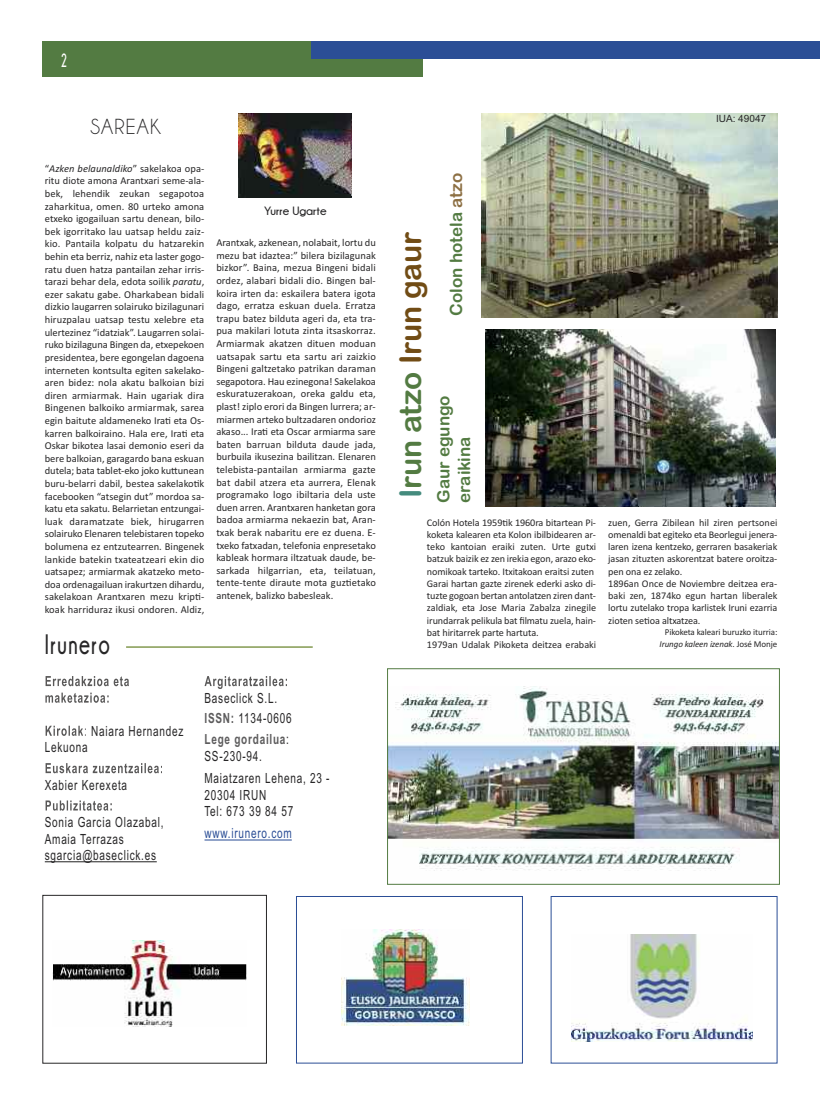
<style>
.page{position:relative;width:820px;height:1106px;background:#fff}
.page>*{position:absolute;margin:0;border:0;box-sizing:border-box;transform-origin:0 0}
.t1{font:30px "Arial Rounded MT Bold";color:#714c15}
.t2{font:700 28px "Champagne&Limousines";letter-spacing:.075em;color:#272627;scale:.71 1}
.t3{font:22px "Champagne&Limousines";letter-spacing:.05em;color:#272627}
.t4{font:700 19.2px "Champagne&Limousines";color:#fff;scale:.62 1}
.t5{font:17px/20.4px "Arial Rounded MT Bold";color:#537b42}
.t6{font:14px/16.6px "Arial";letter-spacing:.075em;color:#272627;scale:.71 1}
.t7{font:14px "Arial";letter-spacing:.075em;color:#2b4e96;scale:.71 1}
.t8{font:700 12px "Champagne&Limousines";color:#272627}
.t9{font:10.5px/12.6px "Calibri";letter-spacing:.005em;color:#272627;text-align:justify}
.t10{font:10.2px/12.2px "Calibri";letter-spacing:-.01em;color:#272627}
.t11{font:10px "Arial";color:#272627}
.t12{font:9px/11.7px "Calibri";letter-spacing:-.01em;color:#272627;text-align:center}
.s1{font-style:italic}
.s2{font-weight:700;color:#5d5c5d}
.s3{color:#448b7d}
.s4{color:#537b42}
.s5{color:#8d7044}
</style>
<div class="page">
<div style="left:43px;top:41px;width:380px;height:36px;background:#537b42"></div>
<div style="left:311px;top:41px;width:508px;height:18px;background:#2b4e96"></div>
<img style="left:53px;top:940px;width:194px;height:86px">
<div style="left:296px;top:896px;width:226px;height:167px;border:1px solid #2b4e96"></div>
<img style="left:341px;top:929px;width:128px;height:96px">
<img style="left:571px;top:934px;width:181px;height:107px">
<hr style="left:45px;top:861px;width:112px;height:1px;background:#272627">
<hr style="left:204px;top:839px;width:88px;height:1px;background:#2b4e96">
<svg style="left:46px;top:676px;width:77px;height:10px"></svg>
<svg style="left:45px;top:692px;width:60px;height:10px"></svg>
<svg style="left:46px;top:725px;width:40px;height:11px"></svg>
<svg style="left:46px;top:763px;width:70px;height:10px"></svg>
<svg style="left:46px;top:800px;width:62px;height:10px"></svg>
<svg style="left:204px;top:676px;width:58px;height:13px"></svg>
<hr style="left:126px;top:646px;width:186px;height:2px;background:#839950">
<img style="left:481px;top:113px;width:296px;height:204px">
<img style="left:485px;top:329px;width:289px;height:178px">
<img style="left:238px;top:113px;width:113px;height:85px">
<img style="left:389px;top:686px;width:388px;height:185px">
<div style="left:387px;top:668px;width:392px;height:216px;border:1px solid #537b42"></div>
<h3 class="t4" style="left:60px;top:49px;width:13px">2</h3>
<h3 class="t3" style="left:90px;top:114px;width:72px">SAREAK</h3>
<p class="t9" style="left:45px;top:162px;width:161px">“<span class="s1">Azken belaunaldiko</span>” sakelakoa opa&shy;ritu diote amona Arantxari seme-ala&shy;bek, lehendik zeukan segapotoa zaharkitua, omen. 80 urteko amona etxeko igogailuan sartu denean, bilo&shy;bek igorritako lau uatsap heldu zaiz&shy;kio. Pantaila kolpatu du hatzarekin behin eta berriz, nahiz eta laster gogo&shy;ratu duen hatza pantailan zehar irris&shy;tarazi behar dela, edota soilik <span class="s1">paratu</span>, ezer sakatu gabe. Oharkabean bidali dizkio laugarren solairuko bizilagunari hiruzpalau uatsap testu xelebre eta ulertezinez “idatziak”. Laugarren solai&shy;ruko bizilaguna Bingen da, etxepekoen presidentea, bere egongelan dagoena interneten kontsulta egiten sakelako&shy;aren bidez: nola akatu balkoian bizi diren armiarmak. Hain ugariak dira Bingenen balkoiko armiarmak, sarea egin baitute aldameneko Irati eta Os&shy;karren balkoiraino. Hala ere, Irati eta Oskar bikotea lasai demonio eseri da bere balkoian, garagardo bana eskuan dutela; bata tablet-eko joko kuttunean buru-belarri dabil, bestea sakelakotik facebooken “atsegin dut” mordoa sa&shy;katu eta sakatu. Belarrietan entzungai&shy;luak daramatzate biek, hirugarren solairuko Elenaren telebistaren topeko bolumena ez entzutearren. Bingenek lankide batekin txateatzeari ekin dio uatsapez; armiarmak akatzeko meto&shy;doa ordenagailuan irakurtzen dihardu, sakelakoan Arantxaren mezu kripti&shy;koak harriduraz ikusi ondoren. Aldiz,</p>
<h2 class="t2" style="left:45px;top:627px;width:93px">Irunero</h2>
<p class="t8" style="left:264px;top:204px;width:64px">Yurre Ugarte</p>
<p class="t9" style="left:216px;top:236px;width:161px">Arantxak, azkenean, nolabait, lortu du mezu bat idaztea:” bilera bizilagunak bizkor”. Baina, mezua Bingeni bidali ordez, alabari bidali dio. Bingen bal&shy;koira irten da: eskailera batera igota dago, erratza eskuan duela. Erratza trapu batez bilduta ageri da, eta tra&shy;pua makilari lotuta zinta itsaskorraz.<br>Armiarmak akatzen dituen moduan uatsapak sartu eta sartu ari zaizkio Bingeni galtzetako patrikan daraman segapotora. Hau ezinegona! Sakelakoa eskuratuzerakoan, oreka galdu eta, plast! ziplo erori da Bingen lurrera; ar&shy;miarmen arteko bultzadaren ondorioz akaso... Irati eta Oscar armiarma sare baten barruan bilduta daude jada, burbuila ikusezina bailitzan. Elenaren telebista-pantailan armiarma gazte bat dabil atzera eta aurrera, Elenak programako logo ibiltaria dela uste duen arren. Arantxaren hanketan gora badoa armiarma nekaezin bat, Aran&shy;txak berak nabaritu ere ez duena. E&shy;txeko fatxadan, telefonia enpresetako kableak hormara iltzatuak daude, be&shy;sarkada hilgarrian, eta, teilatuan, tente-tente diraute mota guztietako antenek, balizko babesleak.</p>
<h3 class="t6" style="left:91px;top:722px;width:132px">Naiara Hernandez</h3>
<h3 class="t6" style="left:45px;top:739px;width:62px">Lekuona</h3>
<h3 class="t6" style="left:45px;top:776px;width:117px">Xabier Kerexeta</h3>
<h3 class="t6" style="left:45px;top:814px;width:169px">Sonia Garcia Olazabal,<br>Amaia Terrazas sgarcia@baseclick.es</h3>
<h3 class="t6" style="left:204px;top:687px;width:124px;line-height:20.8px">Baseclick S.L.<br><span class="s2">ISSN:</span> 1134-0606<br><span class="s2">Lege gordailua</span>:</h3>
<h3 class="t6" style="left:204px;top:745px;width:177px;line-height:22.2px">SS-230-94.<br>Maiatzaren Lehena, 23 -</h3>
<h3 class="t6" style="left:204px;top:786px;width:126px">20304 IRUN<br>Tel: 673 39 84 57</h3>
<h3 class="t7" style="left:204px;top:825px;width:124px">www.irunero.com</h3>
<h1 class="t1" style="left:393px;top:498px;width:268px;rotate:-90deg"><span class="s3">I</span><span class="s4">run atzo</span> Irun gaur</h1>
<h3 class="t5" style="left:446px;top:316px;width:144px;rotate:-90deg">Colon hotela <span class="s5">atzo</span></h3>
<h3 class="t5" style="left:433px;top:502px;width:109px;rotate:-90deg">Gaur egungo eraikina</h3>
<p class="t11" style="left:715px;top:112px;width:52px">IUA: 49047</p>
<p class="t10" style="left:427px;top:516px;width:171px">Colón Hotela 1959tik 1960ra bitartean Pi&shy;koketa kalearen eta Kolon ibilbidearen ar&shy;teko kantoian eraiki zuten. Urte gutxi batzuk baizik ez zen irekia egon, arazo eko&shy;nomikoak tarteko. Itxitakoan eraitsi zuten Garai hartan gazte zirenek ederki asko di&shy;tuzte gogoan bertan antolatzen ziren dant&shy;zaldiak, eta Jose Maria Zabalza zinegile irundarrak pelikula bat filmatu zuela, hain&shy;bat hiritarrek parte hartuta.<br>1979an Udalak Pikoketa deitzea erabaki</p>
<p class="t10" style="left:608px;top:516px;width:171px">zuen, Gerra Zibilean hil ziren pertsonei omenaldi bat egiteko eta Beorlegui jenera&shy;laren izena kentzeko, gerraren basakeriak jasan zituzten askorentzat batere oroitza&shy;pen ona ez zelako.<br>1896an Once de Noviembre deitzea era&shy;baki zen, 1874ko egun hartan liberalek lortu zutelako tropa karlistek Iruni ezarria zioten setioa altxatzea.</p>
<p class="t12" style="left:659px;top:626px;width:119px">Pikoketa kaleari buruzko iturria:<br><span class="s1">Irungo kaleen izenak</span>. José Monje</p>
</div>
